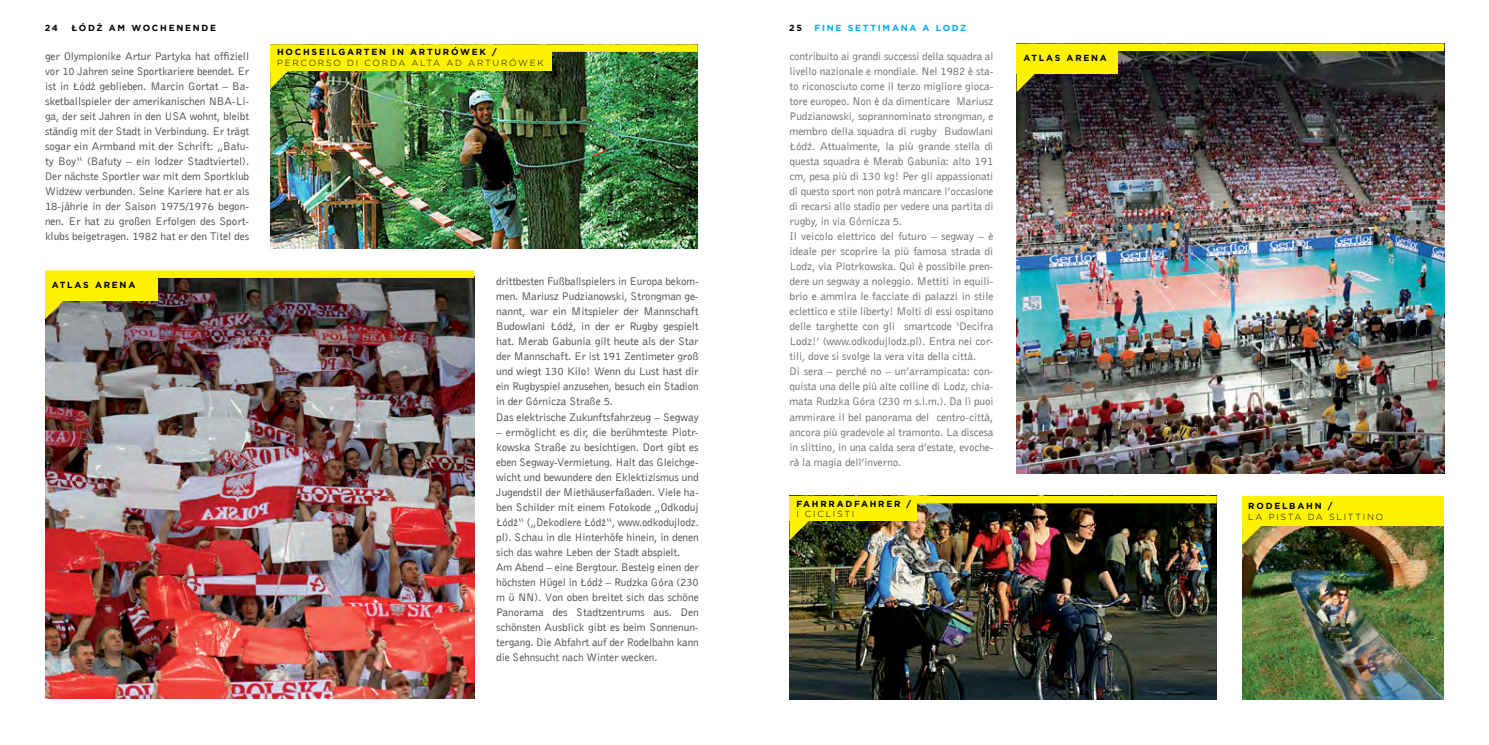
<style>
.page{position:relative;width:1489px;height:745px;background:#fff}
.page>*{position:absolute;margin:0;border:0;box-sizing:border-box;transform-origin:0 0}
.t1{font:11.25px/15px "Bell Gothic EU";letter-spacing:-.01em;color:#414042}
.t2{font:11.25px/15px "Bell Gothic EU";letter-spacing:-.01em;color:#636466}
.t3{font:700 8.88px "Gotham";letter-spacing:.2em;color:#000}
.t4{font:300 8.88px "Gotham";letter-spacing:.2em;color:#000}
.t5{font:700 8.88px "Gotham";letter-spacing:.2em;color:#00aeef}
</style>
<div class="page">
<img style="left:45px;top:278px;width:429px;height:420px">
<div style="left:45px;top:270px;width:429px;height:8px;background:#fff200"></div>
<div style="left:45px;top:271px;width:113px;height:29px;background:#fff200"></div>
<svg style="left:45px;top:300px;width:19px;height:19px"></svg>
<img style="left:270px;top:52px;width:427px;height:196px">
<img style="left:789px;top:503px;width:427px;height:196px">
<div style="left:270px;top:44px;width:427px;height:8px;background:#fff200"></div>
<div style="left:789px;top:495px;width:427px;height:8px;background:#fff200"></div>
<div style="left:270px;top:45px;width:281px;height:26px;background:#fff200"></div>
<div style="left:789px;top:496px;width:127px;height:24px;background:#fff200"></div>
<svg style="left:270px;top:71px;width:19px;height:18px"></svg>
<img style="left:1016px;top:44px;width:428px;height:429px">
<div style="left:1016px;top:44px;width:427px;height:7px;background:#fff200"></div>
<div style="left:1016px;top:44px;width:101px;height:30px;background:#fff200"></div>
<svg style="left:1016px;top:74px;width:19px;height:18px"></svg>
<svg style="left:789px;top:520px;width:19px;height:20px"></svg>
<img style="left:1242px;top:525px;width:201px;height:173px">
<div style="left:1241px;top:496px;width:202px;height:29px;background:#fff200"></div>
<svg style="left:1242px;top:525px;width:19px;height:19px"></svg>
<p class="t3" style="left:45px;top:22px;width:15px">24</p>
<p class="t3" style="left:72px;top:22px;width:146px">ŁÓDŻ AM WOCHENENDE</p>
<p class="t3" style="left:789px;top:22px;width:14px">25</p>
<p class="t5" style="left:814px;top:22px;width:153px">FINE SETTIMANA A LODZ</p>
<p class="t1" style="left:45px;top:48px;width:206px;text-align:justify">ger Olympionike Artur Partyka hat offiziell vor 10 Jahren seine Sportkariere beendet. Er ist in Łódź geblieben. Marcin Gortat – Ba&shy;sketballspieler der amerikanischen NBA-Li&shy;ga, der seit Jahren in den USA wohnt, bleibt ständig mit der Stadt in Verbindung. Er trägt sogar ein Armband mit der Schrift: „Bału&shy;ty Boy“ (Bałuty – ein lodzer Stadtviertel).<br>Der nächste Sportler war mit dem Sportklub Widzew verbunden. Seine Kariere hat er als 18-jährie in der Saison 1975/1976 begon&shy;nen. Er hat zu großen Erfolgen des Sport&shy;klubs beigetragen. 1982 hat er den Titel des</p>
<p class="t1" style="left:496px;top:273px;width:204px">drittbesten Fußballspielers in Europa bekom&shy;men. Mariusz Pudzianowski, Strongman ge&shy;nannt, war ein Mitspieler der Mannschaft Budowlani Łódź, in der er Rugby gespielt hat. Merab Gabunia gilt heute als der Star der Mannschaft. Er ist 191 Zentimeter groß und wiegt 130 Kilo! Wenn du Lust hast dir ein Rugbyspiel anzusehen, besuch ein Stadion in der Górnicza Straße 5.<br>Das elektrische Zukunftsfahrzeug – Segway</p>
<p class="t1" style="left:496px;top:423px;width:204px">– ermöglicht es dir, die berühmteste Piotr&shy;kowska Straße zu besichtigen. Dort gibt es eben Segway-Vermietung. Halt das Gleichge&shy;wicht und bewundere den Eklektizismus und Jugendstil der Miethäuserfaßaden. Viele ha&shy;ben Schilder mit einem Fotokode „Odkoduj Łódź“ („Dekodiere Łódź“, www.odkodujlodz. pl). Schau in die Hinterhöfe hinein, in denen sich das wahre Leben der Stadt abspielt.<br>Am Abend – eine Bergtour. Besteig einen der höchsten Hügel in Łódź – Rudzka Góra (230 m ü NN). Von oben breitet sich das schöne Panorama des Stadtzentrums aus. Den schönsten Ausblick gibt es beim Sonnenun&shy;tergang. Die Abfahrt auf der Rodelbahn kann die Sehnsucht nach Winter wecken.</p>
<p class="t3" style="left:277px;top:46px;width:221px">H OCHSEILGARTEN IN ARTURÓWEK /</p>
<p class="t4" style="left:277px;top:57px;width:41px">PER CORSO</p>
<p class="t4" style="left:347px;top:57px;width:6px">DI</p>
<p class="t4" style="left:364px;top:57px;width:18px">CORDA</p>
<p class="t4" style="left:411px;top:57px;width:8px">ALTA</p>
<p class="t4" style="left:446px;top:57px;width:9px">AD</p>
<p class="t4" style="left:468px;top:57px;width:18px">ARTUR</p>
<p class="t4" style="left:509px;top:57px;width:19px">ÓWEK</p>
<p class="t2" style="left:789px;top:48px;width:205px">contribuito ai grandi successi della squadra al livello nazionale e mondiale. Nel 1982 è sta&shy;to riconosciuto come il terzo migliore gioca&shy;tore europeo. Non è da dimenticare Mariusz Pudzianowski, soprannominato strongman, e membro della squadra di rugby Budowlani Łódź. Attualmente, la più grande stella di questa squadra è Merab Gabunia: alto 191 cm, pesa più di 130 kg! Per gli appassionati di questo sport non potrà mancare l’occasione di recarsi allo stadio per vedere una partita di rugby, in via Górnicza 5.<br>Il veicolo elettrico del futuro – segway – è ideale per scoprire la più famosa strada di Lodz, via Piotrkowska. Quì è possibile pren&shy;dere un segway a noleggio. Mettiti in equili&shy;brio e ammira le facciate di palazzi in stile eclettico e stile liberty! Molti di essi ospitano delle targhette con gli smartcode ‘Decifra Lodz!’ (www.odkodujlodz.pl). Entra nei cor&shy;tili, dove si svolge la vera vita della città.<br>Di sera – perché no – un’arrampicata: con&shy;quista una delle più alte colline di Lodz, chia&shy;mata Rudzka Góra (230 m s.l.m.). Da lì puoi ammirare il bel panorama del centro-città, ancora più gradevole al tramonto. La discesa in slittino, in una calda sera d’estate, evoche&shy;rà la magia dell’inverno.</p>
<p class="t3" style="left:52px;top:278px;width:85px">ATL AS ARENA</p>
<p class="t3" style="left:796px;top:497px;width:116px">FAHRRADFAHRER /</p>
<p class="t4" style="left:796px;top:508px;width:36px">I CI CLISTI</p>
<p class="t3" style="left:1023px;top:52px;width:85px">ATL AS ARENA</p>
<p class="t3" style="left:1248px;top:500px;width:86px">R ODELB AHN /</p>
<p class="t4" style="left:1248px;top:511px;width:28px">LA PISTA</p>
<p class="t4" style="left:1307px;top:511px;width:8px">DA</p>
<p class="t4" style="left:1328px;top:511px;width:8px">SLITTINO</p>
</div>
